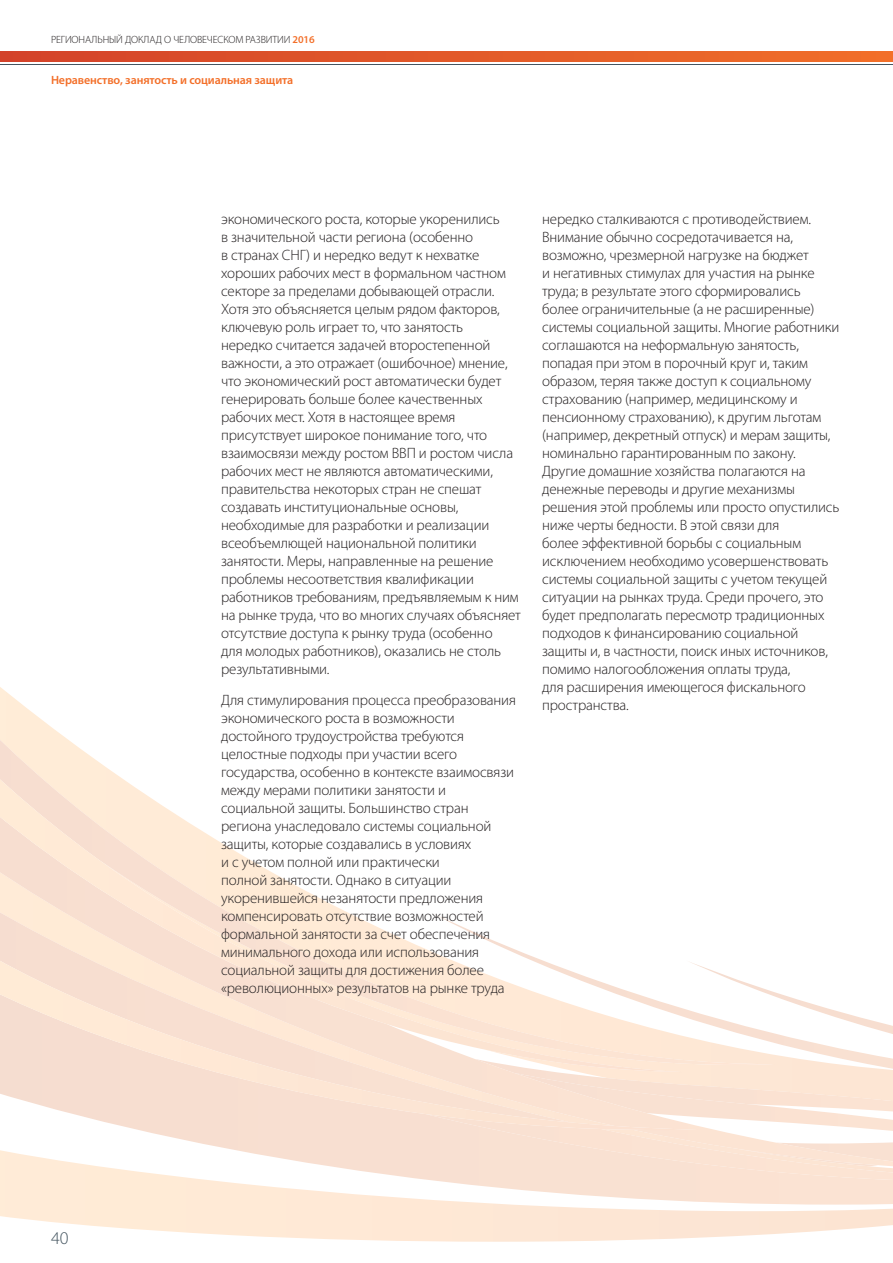
<style>
.page{position:relative;width:893px;height:1263px;background:#fff}
.page>*{position:absolute;margin:0;border:0;box-sizing:border-box;transform-origin:0 0}
.t1{font:300 18px "Myriad Pro";color:#455560}
.t2{font:300 15px/18px "Myriad Pro";letter-spacing:-.01em;color:#231f20}
.t3{font:600 12px "Myriad Pro";letter-spacing:-.01em;color:#f36f29}
.t4{font:300 10.5px "Myriad Pro";letter-spacing:-.01em;color:#231f20}
.s1{font-weight:600;color:#f36f29}
</style>
<div class="page">
<svg style="left:0;top:51px;width:893px;height:11px;background:#e15829"></svg>
<hr style="left:0;top:64px;width:893px;height:1px;background:#455560">
<svg style="left:0;top:1134px;width:893px;height:108px"></svg>
<svg style="left:0;top:1072px;width:475px;height:58px;background:#f8e2d5"></svg>
<svg style="left:0;top:687px;width:431px;height:385px"></svg>
<svg style="left:475px;top:1088px;width:418px;height:91px;background:#fae5d7"></svg>
<svg style="left:431px;top:915px;width:462px;height:173px"></svg>
<p class="t4" style="left:51px;top:35px;width:265px">РЕГИОНАЛЬНЫЙ ДОКЛАД О ЧЕЛОВЕЧЕСКОМ РАЗВИТИИ <span class="s1">2016</span></p>
<p class="t3" style="left:51px;top:75px;width:244px">Неравенство, занятость и социальная защита</p>
<p class="t2" style="left:221px;top:211px;width:301px">экономического роста, которые укоренились<br>в значительной части региона (особенно<br>в странах СНГ) и нередко ведут к нехватке хороших рабочих мест в формальном частном секторе за пределами добывающей отрасли.<br>Хотя это объясняется целым рядом факторов, ключевую роль играет то, что занятость<br>нередко считается задачей второстепенной важности, а это отражает (ошибочное) мнение, что экономический рост автоматически будет генерировать больше более качественных рабочих мест. Хотя в настоящее время присутствует широкое понимание того, что взаимосвязи между ростом ВВП и ростом числа рабочих мест не являются автоматическими, правительства некоторых стран не спешат создавать институциональные основы, необходимые для разработки и реализации всеобъемлющей национальной политики занятости. Меры, направленные на решение проблемы несоответствия квалификации работников требованиям, предъявляемым к ним на рынке труда, что во многих случаях объясняет отсутствие доступа к рынку труда (особенно<br>для молодых работников), оказались не столь результативными.</p>
<p class="t2" style="left:221px;top:692px;width:296px">Для стимулирования процесса преобразования экономического роста в возможности достойного трудоустройства требуются целостные подходы при участии всего государства, особенно в контексте взаимосвязи между мерами политики занятости и социальной защиты. Большинство стран региона унаследовало системы социальной защиты, которые создавались в условиях<br>и с учетом полной или практически<br>полной занятости. Однако в ситуации укоренившейся незанятости предложения компенсировать отсутствие возможностей формальной занятости за счет обеспечения минимального дохода или использования социальной защиты для достижения более «революционных» результатов на рынке труда</p>
<p class="t2" style="left:542px;top:211px;width:299px">нередко сталкиваются с противодействием.<br>Внимание обычно сосредотачивается на, возможно, чрезмерной нагрузке на бюджет<br>и негативных стимулах для участия на рынке труда; в результате этого сформировались более ограничительные (а не расширенные) системы социальной защиты. Многие работники соглашаются на неформальную занятость, попадая при этом в порочный круг и, таким образом, теряя также доступ к социальному страхованию (например, медицинскому и пенсионному страхованию), к другим льготам (например, декретный отпуск) и мерам защиты, номинально гарантированным по закону.<br>Другие домашние хозяйства полагаются на денежные переводы и другие механизмы решения этой проблемы или просто опустились ниже черты бедности. В этой связи для<br>более эффективной борьбы с социальным исключением необходимо усовершенствовать системы социальной защиты с учетом текущей ситуации на рынках труда. Среди прочего, это будет предполагать пересмотр традиционных подходов к финансированию социальной защиты и, в частности, поиск иных источников, помимо налогообложения оплаты труда,<br>для расширения имеющегося фискального пространства.</p>
<p class="t1" style="left:51px;top:1231px;width:19px">40</p>
</div>
